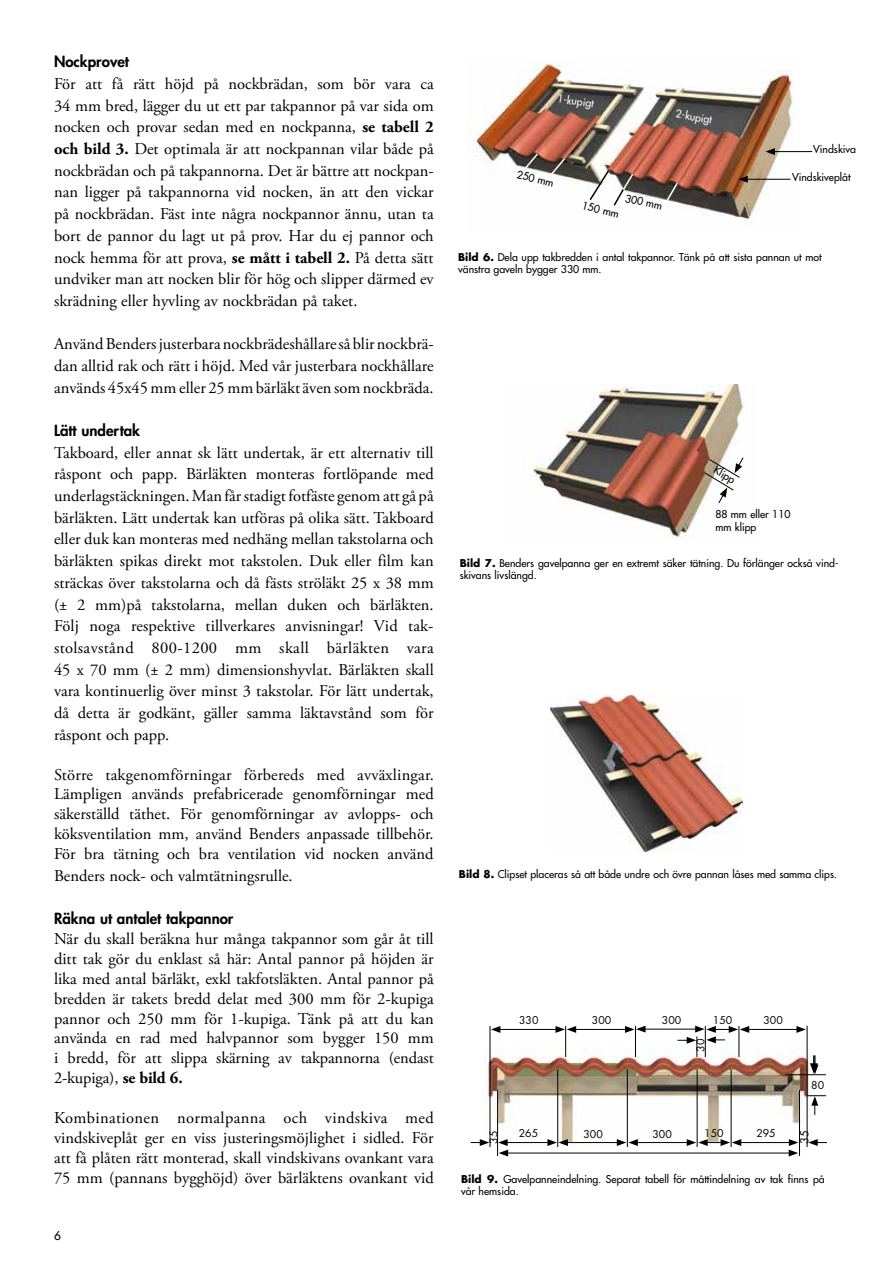
<style>
.page{position:relative;width:893px;height:1263px;background:#fff}
.page>*{position:absolute;margin:0;border:0;box-sizing:border-box;transform-origin:0 0}
.t1{font:16.5px/21.8px "Adobe Garamond Pro";color:#000;text-align:justify}
.t2{font:800 15px "Futura Std";color:#000}
.t3{font:500 12px "Futura Std";color:#000}
.t4{font:10.95px "Futura Std";color:#000}
.t5{font:500 10.5px/12.6px "Futura Std";color:#000}
.t6{font:10.5px "Futura Std";color:#000}
.t7{font:500 10.5px "Futura Std";color:#fff}
.s1{font-weight:700}
</style>
<div class="page">
<img style="left:550px;top:696px;width:192px;height:155px">
<img style="left:531px;top:385px;width:216px;height:154px">
<svg style="left:704px;top:457px;width:40px;height:47px"></svg>
<img style="left:467px;top:63px;width:332px;height:160px">
<svg style="left:664px;top:181px;width:15px;height:24px"></svg>
<svg style="left:513px;top:152px;width:53px;height:35px"></svg>
<svg style="left:588px;top:168px;width:47px;height:39px"></svg>
<hr style="left:772px;top:151px;width:40px;height:1px;background:#000">
<svg style="left:765px;top:148px;width:10px;height:7px"></svg>
<hr style="left:745px;top:179px;width:45px;height:1px;background:#000">
<svg style="left:738px;top:176px;width:10px;height:7px"></svg>
<img style="left:483px;top:1047px;width:331px;height:101px">
<hr style="left:807px;top:1026px;width:1px;height:121px;background:#000">
<hr style="left:565px;top:1026px;width:1px;height:31px;background:#000">
<hr style="left:635px;top:1026px;width:1px;height:31px;background:#000">
<hr style="left:490px;top:1026px;width:1px;height:121px;background:#000">
<hr style="left:498px;top:1029px;width:60px;height:1px;background:#000">
<svg style="left:491px;top:1026px;width:9px;height:7px"></svg>
<hr style="left:643px;top:1029px;width:54px;height:1px;background:#000">
<hr style="left:574px;top:1029px;width:53px;height:1px;background:#000">
<svg style="left:555px;top:1026px;width:21px;height:7px"></svg>
<svg style="left:625px;top:1026px;width:21px;height:7px"></svg>
<hr style="left:747px;top:1029px;width:52px;height:1px;background:#000">
<svg style="left:796px;top:1026px;width:10px;height:7px"></svg>
<svg style="left:677px;top:1026px;width:72px;height:31px"></svg>
<hr style="left:497px;top:1090px;width:1px;height:66px;background:#000">
<hr style="left:557px;top:1069px;width:1px;height:78px;background:#000">
<hr style="left:627px;top:1069px;width:1px;height:78px;background:#000">
<hr style="left:697px;top:1069px;width:1px;height:78px;background:#000">
<hr style="left:731px;top:1069px;width:1px;height:78px;background:#000">
<hr style="left:799px;top:1090px;width:1px;height:66px;background:#000">
<hr style="left:505px;top:1142px;width:45px;height:1px;background:#000">
<hr style="left:566px;top:1142px;width:53px;height:1px;background:#000">
<svg style="left:547px;top:1139px;width:21px;height:7px"></svg>
<hr style="left:635px;top:1142px;width:54px;height:1px;background:#000">
<svg style="left:617px;top:1139px;width:21px;height:7px"></svg>
<hr style="left:739px;top:1142px;width:52px;height:1px;background:#000">
<svg style="left:687px;top:1139px;width:54px;height:7px"></svg>
<svg style="left:808px;top:1139px;width:19px;height:7px"></svg>
<svg style="left:471px;top:1139px;width:18px;height:7px"></svg>
<hr style="left:506px;top:1153px;width:285px;height:1px;background:#000">
<svg style="left:498px;top:1139px;width:10px;height:17px"></svg>
<svg style="left:789px;top:1139px;width:9px;height:17px"></svg>
<hr style="left:785px;top:1074px;width:41px;height:1px;background:#000">
<svg style="left:807px;top:1095px;width:19px;height:20px"></svg>
<svg style="left:810px;top:1055px;width:8px;height:19px"></svg>
<p class="t2" style="left:54px;top:52px;width:76px">Nockprovet</p>
<p class="t1" style="left:54px;top:73px;width:381px">För att få rätt höjd på nockbrädan, som bör vara ca 34 mm bred, lägger du ut ett par takpannor på var sida om nocken och provar sedan med en nockpanna, <span class="s1">se tabell 2 och bild 3.</span> Det optimala är att nockpannan vilar både på nockbrädan och på takpannorna. Det är bättre att nockpan&shy;nan ligger på takpannorna vid nocken, än att den vickar på nockbrädan. Fäst inte några nockpannor ännu, utan ta bort de pannor du lagt ut på prov. Har du ej pannor och nock hemma för att prova, <span class="s1">se mått i tabell 2.</span> På detta sätt undviker man att nocken blir för hög och slipper därmed ev skrädning eller hyvling av nockbrädan på taket.</p>
<p class="t1" style="left:54px;top:334px;width:381px">Använd Benders justerbara nockbrädeshållare så blir nockbrä&shy;dan alltid rak och rätt i höjd. Med vår justerbara nockhållare används 45x45 mm eller 25 mm bärläkt även som nockbräda.</p>
<p class="t2" style="left:54px;top:421px;width:88px">Lätt undertak</p>
<p class="t1" style="left:54px;top:442px;width:381px">Takboard, eller annat sk lätt undertak, är ett alternativ till råspont och papp. Bärläkten monteras fortlöpande med underlagstäckningen. Man får stadigt fotfäste genom att gå på bärläkten. Lätt undertak kan utföras på olika sätt. Takboard eller duk kan monteras med nedhäng mellan takstolarna och bärläkten spikas direkt mot takstolen. Duk eller film kan sträckas över takstolarna och då fästs ströläkt 25 x 38 mm (± 2 mm)på takstolarna, mellan duken och bärläkten.<br>Följ noga respektive tillverkares anvisningar! Vid tak&shy;stolsavstånd 800-1200 mm skall bärläkten vara 45 x 70 mm (± 2 mm) dimensionshyvlat. Bärläkten skall vara kontinuerlig över minst 3 takstolar. För lätt undertak, då detta är godkänt, gäller samma läktavstånd som för råspont och papp.</p>
<p class="t1" style="left:54px;top:765px;width:381px;line-height:20px">Större takgenomförningar förbereds med avväxlingar.<br>Lämpligen används prefabricerade genomförningar med säkerställd täthet. För genomförningar av avlopps- och köksventilation mm, använd Benders anpassade tillbehör.<br>För bra tätning och bra ventilation vid nocken använd</p>
<p class="t1" style="left:54px;top:865px;width:240px">Benders nock- och valmtätningsrulle.</p>
<p class="t2" style="left:54px;top:909px;width:181px">Räkna ut antalet takpannor</p>
<p class="t1" style="left:54px;top:929px;width:381px;line-height:20px">När du skall beräkna hur många takpannor som går åt till ditt tak gör du enklast så här: Antal pannor på höjden är lika med antal bärläkt, exkl takfotsläkten. Antal pannor på bredden är takets bredd delat med 300 mm för 2-kupiga pannor och 250 mm för 1-kupiga. Tänk på att du kan använda en rad med halvpannor som bygger 150 mm i bredd, för att slippa skärning av takpannorna (endast 2-kupiga), <span class="s1">se bild 6.</span></p>
<p class="t1" style="left:54px;top:1108px;width:381px;line-height:20px">Kombinationen normalpanna och vindskiva med vindskiveplåt ger en viss justeringsmöjlighet i sidled. För att få plåten rätt monterad, skall vindskivans ovankant vara 75 mm (pannans bygghöjd) över bärläktens ovankant vid</p>
<p class="t3" style="left:54px;top:1227px;width:8px">6</p>
<p class="t7" style="left:558px;top:92px;width:38px;rotate:8deg">1-kupigt</p>
<p class="t7" style="left:677px;top:107px;width:38px;rotate:9deg">2-kupigt</p>
<p class="t5" style="left:518px;top:168px;width:39px;rotate:13deg">250 mm</p>
<p class="t5" style="left:627px;top:192px;width:39px;rotate:13deg">300 mm</p>
<p class="t5" style="left:584px;top:199px;width:39px;rotate:13deg">150 mm</p>
<p class="t5" style="left:813px;top:143px;width:44px">Vindskiva</p>
<p class="t5" style="left:792px;top:171px;width:60px">Vindskiveplåt</p>
<p class="t5" style="left:458px;top:250px;width:365px"><span class="s1">Bild 6.</span> Dela upp takbredden i antal takpannor. Tänk på att sista pannan ut mot vänstra gaveln bygger 330 mm.</p>
<p class="t5" style="left:718px;top:463px;width:24px;rotate:30deg">Klipp</p>
<p class="t5" style="left:715px;top:508px;width:77px">88 mm eller 110 mm klipp</p>
<p class="t5" style="left:460px;top:556px;width:380px"><span class="s1">Bild 7.</span> Benders gavelpanna ger en extremt säker tätning. Du förlänger också vind&shy;skivans livslängd.</p>
<p class="t5" style="left:459px;top:868px;width:380px"><span class="s1">Bild 8.</span> Clipset placeras så att både undre och övre pannan låses med samma clips.</p>
<p class="t6" style="left:519px;top:1013px;width:21px">330</p>
<p class="t6" style="left:592px;top:1013px;width:21px">300</p>
<p class="t6" style="left:662px;top:1013px;width:21px">300</p>
<p class="t6" style="left:713px;top:1014px;width:21px">150</p>
<p class="t6" style="left:763px;top:1014px;width:21px">300</p>
<p class="t6" style="left:694px;top:1052px;width:15px;rotate:-90deg">30</p>
<p class="t6" style="left:811px;top:1078px;width:14px">80</p>
<p class="t6" style="left:519px;top:1126px;width:21px">265</p>
<p class="t6" style="left:583px;top:1127px;width:21px">300</p>
<p class="t6" style="left:652px;top:1127px;width:21px">300</p>
<p class="t6" style="left:704px;top:1127px;width:21px">150</p>
<p class="t6" style="left:756px;top:1127px;width:21px">295</p>
<p class="t6" style="left:487px;top:1143px;width:15px;rotate:-90deg">35</p>
<p class="t4" style="left:797px;top:1144px;width:15px;rotate:-90deg">35</p>
<p class="t5" style="left:461px;top:1173px;width:365px"><span class="s1">Bild 9.</span> Gavelpanneindelning. Separat tabell för måttindelning av tak finns på vår hemsida.</p>
</div>
